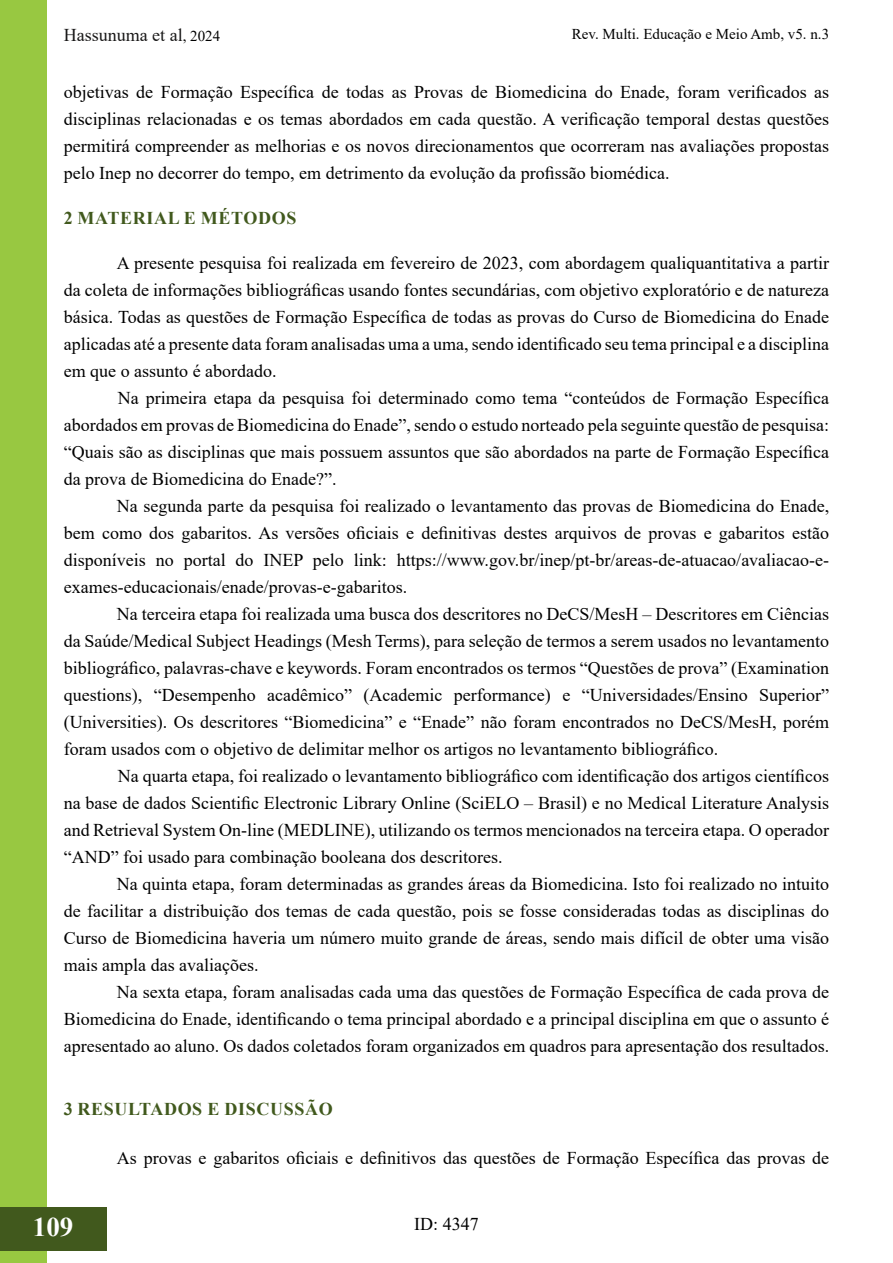
<style>
.page{position:relative;width:893px;height:1263px;background:#fff}
.page>*{position:absolute;margin:0;border:0;box-sizing:border-box;transform-origin:0 0}
.t1{font:700 27px "Times New Roman";color:#fff}
.t2{font:18px/27px "Times New Roman";color:#000;text-align:justify}
.t3{font:700 18px "Times New Roman";letter-spacing:.035em;color:#41591d}
.t4{font:18px "Times New Roman";color:#181717}
.t5{font:15px "Times New Roman";color:#000}
.s1{font-size:15px;color:#000}
</style>
<div class="page">
<div style="left:0;top:1px;width:47px;height:1262px;background:#98c841"></div>
<div style="left:0;top:1207px;width:106px;height:43px;background:#41591d"></div>
<p class="t4" style="left:64px;top:22px;width:158px">Hassunuma et al<span class="s1">, 2024</span></p>
<p class="t5" style="left:572px;top:24px;width:259px">Rev. Multi. Educação e Meio Amb, v5. n.3</p>
<p class="t2" style="left:64px;top:77px;width:767px">objetivas de Formação Específica de todas as Provas de Biomedicina do Enade, foram verificados as disciplinas relacionadas e os temas abordados em cada questão. A verificação temporal destas questões permitirá compreender as melhorias e os novos direcionamentos que ocorreram nas avaliações propostas pelo Inep no decorrer do tempo, em detrimento da evolução da profissão biomédica.</p>
<p class="t3" style="left:64px;top:205px;width:234px">2 MATERIAL E MÉTODOS</p>
<p class="t2" style="left:64px;top:248px;width:767px;text-indent:53px">A presente pesquisa foi realizada em fevereiro de 2023, com abordagem qualiquantitativa a partir da coleta de informações bibliográficas usando fontes secundárias, com objetivo exploratório e de natureza básica. Todas as questões de Formação Específica de todas as provas do Curso de Biomedicina do Enade aplicadas até a presente data foram analisadas uma a uma, sendo identificado seu tema principal e a disciplina em que o assunto é abordado.</p>
<p class="t2" style="left:64px;top:383px;width:767px;text-indent:54px">Na primeira etapa da pesquisa foi determinado como tema “conteúdos de Formação Específica abordados em provas de Biomedicina do Enade”, sendo o estudo norteado pela seguinte questão de pesquisa: “Quais são as disciplinas que mais possuem assuntos que são abordados na parte de Formação Específica da prova de Biomedicina do Enade?”.</p>
<p class="t2" style="left:64px;top:491px;width:767px;text-indent:53px">Na segunda parte da pesquisa foi realizado o levantamento das provas de Biomedicina do Enade, bem como dos gabaritos. As versões oficiais e definitivas destes arquivos de provas e gabaritos estão disponíveis no portal do INEP pelo link: https://www.gov.br/inep/pt-br/areas-de-atuacao/avaliacao-e&shy;exames-educacionais/enade/provas-e-gabaritos.</p>
<p class="t2" style="left:64px;top:599px;width:767px;text-indent:53px">Na terceira etapa foi realizada uma busca dos descritores no DeCS/MesH – Descritores em Ciências da Saúde/Medical Subject Headings (Mesh Terms), para seleção de termos a serem usados no levantamento bibliográfico, palavras-chave e keywords. Foram encontrados os termos “Questões de prova” (Examination questions), “Desempenho acadêmico” (Academic performance) e “Universidades/Ensino Superior” (Universities). Os descritores “Biomedicina” e “Enade” não foram encontrados no DeCS/MesH, porém foram usados com o objetivo de delimitar melhor os artigos no levantamento bibliográfico.</p>
<p class="t2" style="left:64px;top:761px;width:767px;text-indent:54px">Na quarta etapa, foi realizado o levantamento bibliográfico com identificação dos artigos científicos na base de dados Scientific Electronic Library Online (SciELO – Brasil) e no Medical Literature Analysis and Retrieval System On-line (MEDLINE), utilizando os termos mencionados na terceira etapa. O operador “AND” foi usado para combinação booleana dos descritores.</p>
<p class="t2" style="left:64px;top:869px;width:767px;text-indent:53px">Na quinta etapa, foram determinadas as grandes áreas da Biomedicina. Isto foi realizado no intuito de facilitar a distribuição dos temas de cada questão, pois se fosse consideradas todas as disciplinas do Curso de Biomedicina haveria um número muito grande de áreas, sendo mais difícil de obter uma visão mais ampla das avaliações.</p>
<p class="t2" style="left:64px;top:977px;width:767px;text-indent:53px">Na sexta etapa, foram analisadas cada uma das questões de Formação Específica de cada prova de Biomedicina do Enade, identificando o tema principal abordado e a principal disciplina em que o assunto é apresentado ao aluno. Os dados coletados foram organizados em quadros para apresentação dos resultados.</p>
<p class="t3" style="left:64px;top:1096px;width:270px">3 RESULTADOS E DISCUSSÃO</p>
<p class="t2" style="left:117px;top:1144px;width:714px">As provas e gabaritos oficiais e definitivos das questões de Formação Específica das provas de</p>
<h1 class="t1" style="left:33px;top:1207px;width:42px">109</h1>
<p class="t2" style="left:414px;top:1210px;width:66px">ID: 4347</p>
</div>
